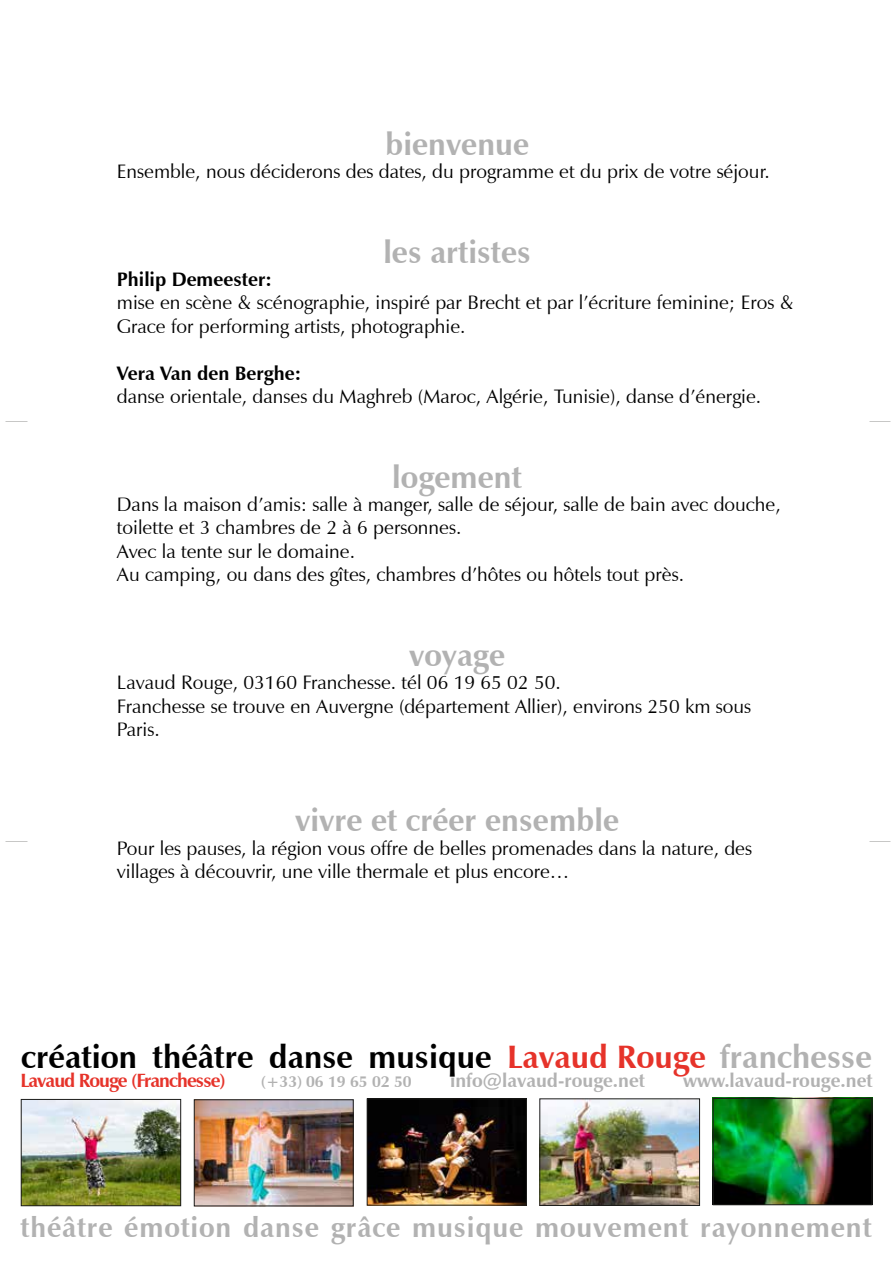
<style>
.page{position:relative;width:893px;height:1263px;background:#fff}
.page>*{position:absolute;margin:0;border:0;box-sizing:border-box;transform-origin:0 0}
.t1{font:700 32.4px "Zapf Humanist 601 BT";color:#000}
.t2{font:700 31.5px "Zapf Humanist 601 BT";color:#b2b2b2}
.t3{font:700 28.05px "Zapf Humanist 601 BT";letter-spacing:.025em;color:#b2b2b2}
.t4{font:19.5px/23.4px "Zapf Humanist 601 BT";color:#000}
.t5{font:700 19.5px "Zapf Humanist 601 BT";color:#000}
.t6{font:700 19.2px "Zapf Humanist 601 BT";color:#b2b2b2}
.t7{font:700 19.2px "Zapf Humanist 601 BT";letter-spacing:-.05em;color:#e6332a}
.t8{font:700 16.05px "Zapf Humanist 601 BT";color:#b2b2b2}
.s1{color:#e6332a}
.s2{color:#b2b2b2}
</style>
<div class="page">
<img style="left:715px;top:1100px;width:155px;height:103px">
<div style="left:713px;top:1098px;width:159px;height:107px;border:1px solid #1d1d1b"></div>
<img style="left:369px;top:1101px;width:156px;height:102px">
<div style="left:367px;top:1099px;width:160px;height:106px;border:1px solid #1d1d1b"></div>
<img style="left:196px;top:1101px;width:155px;height:103px">
<div style="left:194px;top:1099px;width:159px;height:107px;border:1px solid #1d1d1b"></div>
<img style="left:542px;top:1100px;width:156px;height:104px">
<div style="left:540px;top:1098px;width:160px;height:108px;border:1px solid #1d1d1b"></div>
<img style="left:23px;top:1101px;width:156px;height:103px">
<div style="left:21px;top:1099px;width:160px;height:107px;border:1px solid #1d1d1b"></div>
<h2 class="t2" style="left:385px;top:124px;width:146px">bienvenue</h2>
<p class="t4" style="left:117px;top:160px;width:654px">Ensemble, nous déciderons des dates, du programme et du prix de votre séjour.</p>
<h2 class="t2" style="left:383px;top:232px;width:149px">les artistes</h2>
<p class="t5" style="left:117px;top:267px;width:157px">Philip Demeester:</p>
<p class="t4" style="left:117px;top:291px;width:678px">mise en scène &amp; scénographie, inspiré par Brecht et par l’écriture feminine; Eros &amp;<br>Grace for performing artists, photographie.</p>
<p class="t5" style="left:117px;top:361px;width:186px">Vera Van den Berghe:</p>
<p class="t4" style="left:117px;top:385px;width:646px">danse orientale, danses du Maghreb (Maroc, Algérie, Tunisie), danse d’énergie.</p>
<h2 class="t2" style="left:392px;top:457px;width:131px">logement</h2>
<p class="t4" style="left:117px;top:493px;width:665px">Dans la maison d’amis: salle à manger, salle de séjour, salle de bain avec douche, toilette et 3 chambres de 2 à 6 personnes.<br>Avec la tente sur le domaine.<br>Au camping, ou dans des gîtes, chambres d’hôtes ou hôtels tout près.</p>
<h2 class="t2" style="left:409px;top:636px;width:97px">voyage</h2>
<p class="t4" style="left:117px;top:671px;width:636px">Lavaud Rouge, 03160 Franchesse. tél 06 19 65 02 50.<br>Franchesse se trouve en Auvergne (département Allier), environs 250 km sous<br>Paris.</p>
<h2 class="t2" style="left:295px;top:801px;width:326px">vivre et créer ensemble</h2>
<p class="t4" style="left:117px;top:836px;width:637px">Pour les pauses, la région vous offre de belles promenades dans la nature, des villages à découvrir, une ville thermale et plus encore…</p>
<h1 class="t1" style="left:21px;top:1037px;width:852px">création théâtre danse musique <span class="s1">Lavaud Rouge</span> <span class="s2">franchesse</span></h1>
<p class="t7" style="left:20px;top:1069px;width:207px">Lavaud Rouge (Franchesse)</p>
<p class="t8" style="left:261px;top:1072px;width:152px">(+33) 06 19 65 02 50</p>
<p class="t6" style="left:450px;top:1069px;width:197px">info@lavaud-rouge.net</p>
<p class="t6" style="left:683px;top:1069px;width:191px">www.lavaud-rouge.net</p>
<h3 class="t3" style="left:21px;top:1210px;width:853px">théâtre émotion danse grâce musique mouvement rayonnement</h3>
</div>
